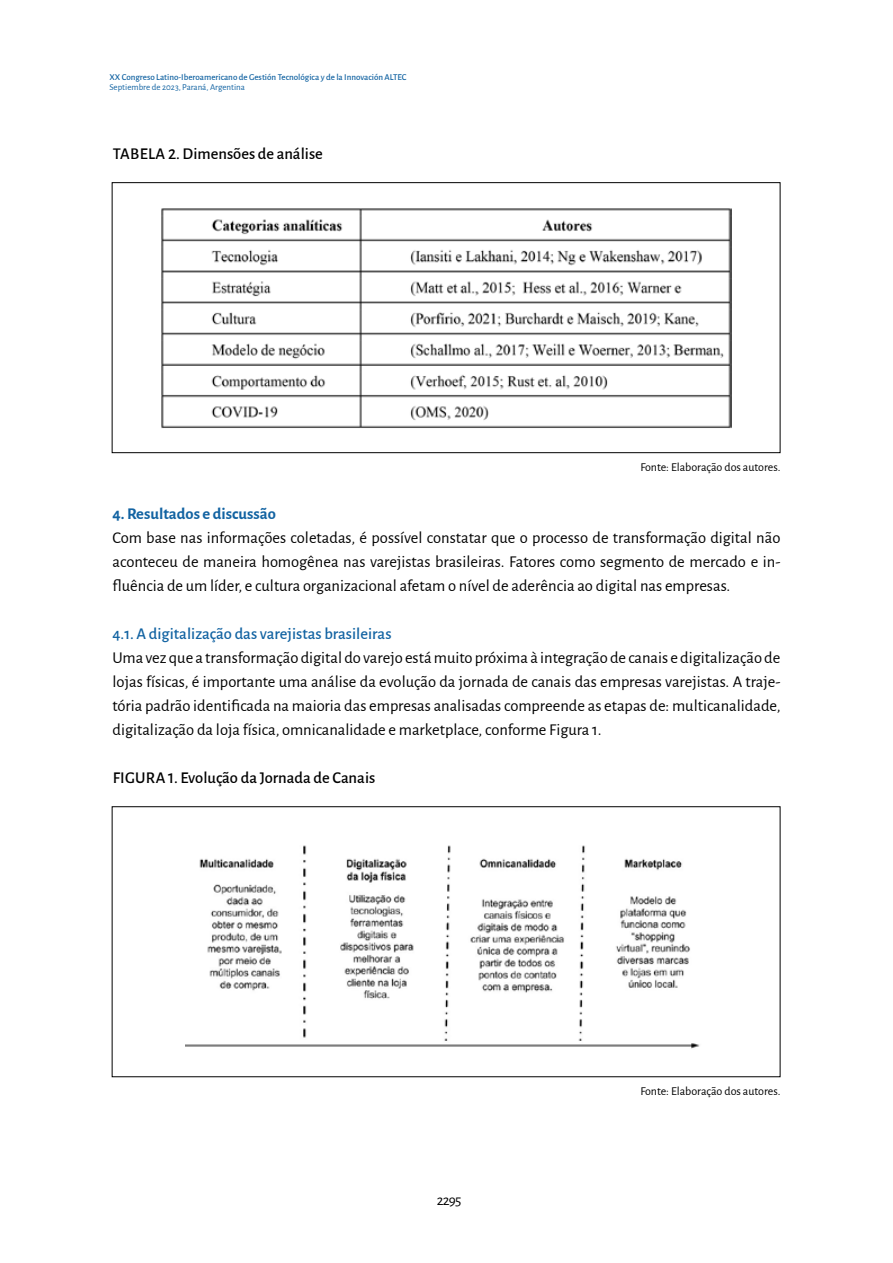
<style>
.page{position:relative;width:893px;height:1263px;background:#fff}
.page>*{position:absolute;margin:0;border:0;box-sizing:border-box;transform-origin:0 0}
.t1{font:16.5px/24px "Alegreya Sans";color:#000;text-align:justify}
.t2{font:500 16.5px "Alegreya Sans";color:#000}
.t3{font:500 16.5px "Alegreya Sans";color:#1263a2}
.t4{font:700 16.5px "Alegreya Sans";color:#1263a2}
.t5{font:15px "Alegreya Sans";color:#000}
.t6{font:12px "Alegreya Sans";color:#000}
.t7{font:500 9px "Alegreya Sans";color:#1263a2}
.t8{font:9px "Alegreya Sans";color:#1263a2}
</style>
<div class="page">
<img style="left:161px;top:208px;width:570px;height:220px">
<div style="left:112px;top:182px;width:668px;height:271px;border:1px solid #000"></div>
<img style="left:185px;top:845px;width:515px;height:204px">
<div style="left:112px;top:806px;width:668px;height:271px;border:1px solid #000"></div>
<p class="t7" style="left:110px;top:70px;width:299px">XX Congreso Latino-Iberoamericano de Gestión Tecnológica y de la Innovación ALTEC</p>
<p class="t8" style="left:110px;top:81px;width:137px">Septiembre de 2023, Paraná, Argentina</p>
<p class="t2" style="left:113px;top:142px;width:212px">TABELA 2. Dimensões de análise</p>
<p class="t6" style="left:640px;top:459px;width:142px">Fonte: Elaboração dos autores.</p>
<p class="t4" style="left:112px;top:502px;width:165px">4. Resultados e discussão</p>
<p class="t1" style="left:112px;top:525px;width:669px">Com base nas informações coletadas, é possível constatar que o processo de transformação digital não aconteceu de maneira homogênea nas varejistas brasileiras. Fatores como segmento de mercado e in&shy;fluência de um líder, e cultura organizacional afetam o nível de aderência ao digital nas empresas.</p>
<p class="t3" style="left:112px;top:622px;width:281px">4.1. A digitalização das varejistas brasileiras</p>
<p class="t1" style="left:112px;top:645px;width:670px">Uma vez que a transformação digital do varejo está muito próxima à integração de canais e digitalização de lojas físicas, é importante uma análise da evolução da jornada de canais das empresas varejistas. A traje&shy;tória padrão identificada na maioria das empresas analisadas compreende as etapas de: multicanalidade, digitalização da loja física, omnicanalidade e marketplace, conforme Figura 1.</p>
<p class="t2" style="left:113px;top:766px;width:264px">FIGURA 1. Evolução da Jornada de Canais</p>
<p class="t5" style="left:437px;top:1189px;width:26px">2295</p>
<p class="t6" style="left:640px;top:1083px;width:142px">Fonte: Elaboração dos autores.</p>
</div>
